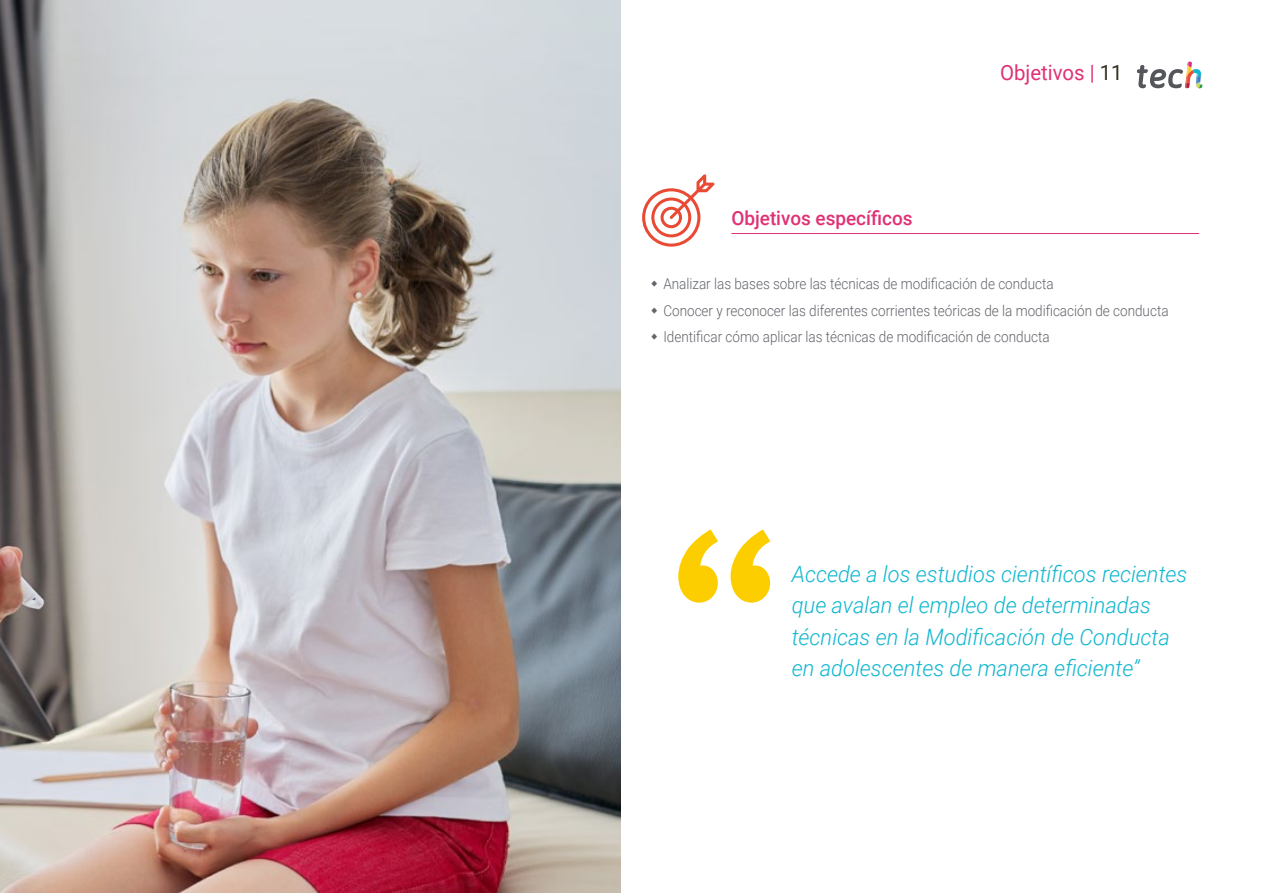
<style>
.page{position:relative;width:1263px;height:893px;background:#fff}
.page>*{position:absolute;margin:0;border:0;box-sizing:border-box;transform-origin:0 0}
.t1{font:italic 300 22.5px/31.5px "Roboto";color:#0fb6cf}
.t2{font:21px "Roboto";color:#df3174}
.t3{font:500 19.5px "Roboto";color:#df3174}
.t4{font:300 15px/26.7px "Roboto";color:#61646a;scale:.9 1}
.s1{color:#312e20}
</style>
<div class="page">
<hr style="left:731px;top:233px;width:468px;height:1px;background:#df3174">
<svg style="left:642px;top:174px;width:72px;height:73px"></svg>
<img style="left:0;top:0;width:621px;height:893px">
<svg style="left:678px;top:529px;width:92px;height:74px"></svg>
<svg style="left:1137px;top:62px;width:65px;height:27px"></svg>
<h3 class="t3" style="left:731px;top:205px;width:183px">Objetivos específicos</h3>
<h2 class="t2" style="left:1000px;top:57px;width:124px">Objetivos | <span class="s1">11</span></h2>
<p class="t4" style="left:663px;top:270px;width:563px">Analizar las bases sobre las técnicas de modificación de conducta<br>Conocer y reconocer las diferentes corrientes teóricas de la modificación de conducta<br>Identificar cómo aplicar las técnicas de modificación de conducta</p>
<h1 class="t1" style="left:792px;top:557px;width:397px">Accede a los estudios científicos recientes que avalan el empleo de determinadas técnicas en la Modificación de Conducta en adolescentes de manera eficiente”</h1>
</div>
